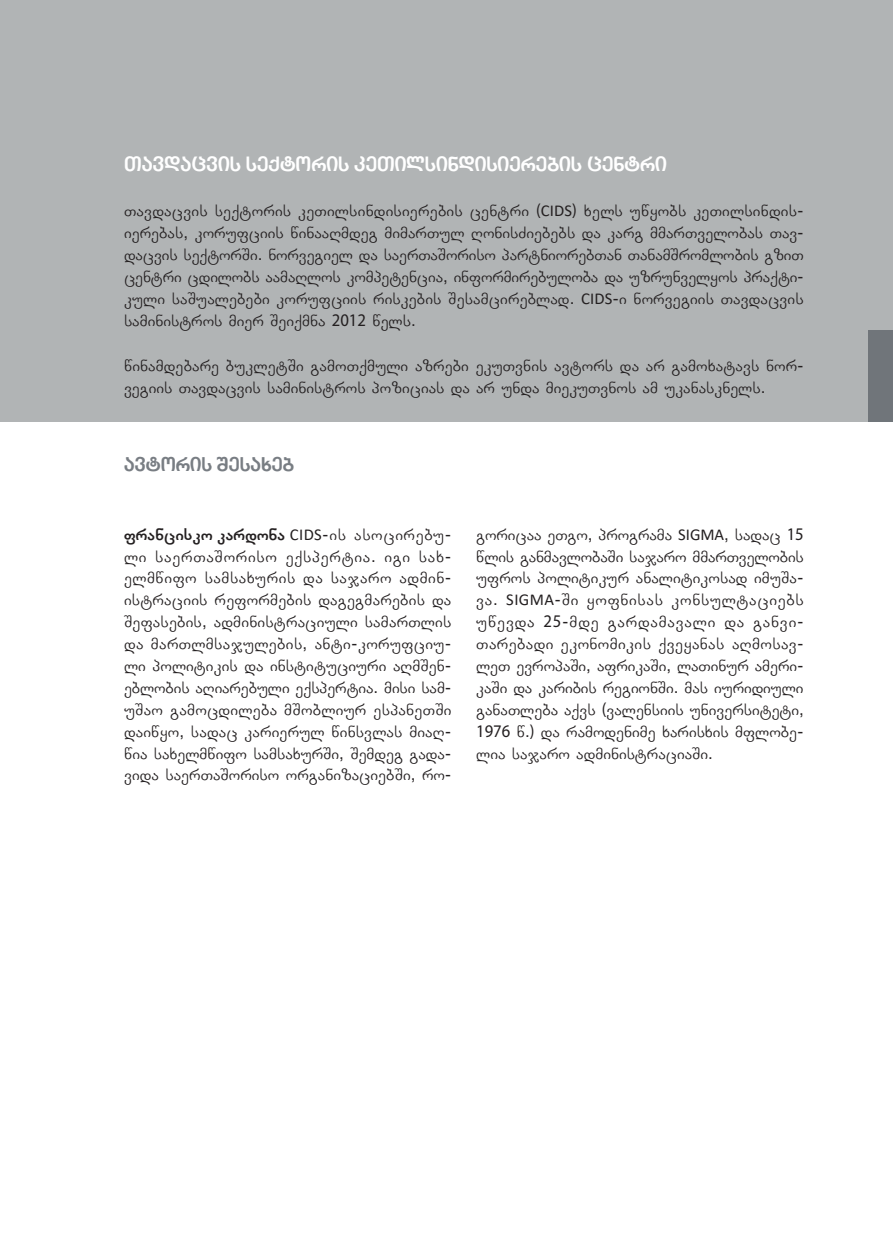
<style>
.page{position:relative;width:893px;height:1241px;background:#fff}
.page>*{position:absolute;margin:0;border:0;box-sizing:border-box;transform-origin:0 0}
.t1{font:700 21px "A Kolkhety M";color:#fff}
.Heading_3{font:700 20.12px "A Kolkhety M";color:#787d83}
.t2{font:16.62px/21.9px "A Kolkhety N";color:#231f20;text-align:justify}
.s1{font-family:"Calibri"}
.s2{font-weight:700}
</style>
<div class="page">
<div style="left:0;top:0;width:893px;height:422px;background:#b1b4b5"></div>
<div style="left:868px;top:331px;width:25px;height:91px;background:#70757a"></div>
<p class="t1" style="left:124px;top:154px;width:544px">TAVDACVIS SEQTORIS KETILSINDISIEREBIS CENTRI</p>
<p class="t2" style="left:124px;top:201px;width:681px">TAVDACVIS SEQTORIS KETILSINDISIEREBIS CENTRI (<span class="s1">CIDS</span>) XELS UWYOBS KETILSINDIS-IEREBAS, KORUFCIIS WINAARMDEG MIMARTUL RONISZIEBEBS DA KARG MMARTVELOBAS TAV-DACVIS SEQTORSI. NORVEGIEL DA SAERTASORISO PARTNIOREBTAN TANAMSROMLOBIS GZIT CENTRI CDILOBS AAMARLOS KOMPETENCIA, INFORMIREBULOBA DA UZRUNVELYOS PRAQTI-KULI SASUALEBEBI KORUFCIIS RISKEBIS SESAMCIREBLAD. <span class="s1">CIDS</span>-I NORVEGIIS TAVDACVIS SAMINISTROS MIER SEIQMNA 2012 WELS.</p>
<p class="t2" style="left:124px;top:356px;width:681px">WINAMDEBARE BUKLETSI GAMOTQMULI AZREBI EKUTVNIS AVTORS DA AR GAMOXATAVS NOR-<br>VEGIIS TAVDACVIS SAMINISTROS POZICIAS DA AR UNDA MIEKUTVNOS AM UKANASKNELS.</p>
<p class="Heading_3" style="left:124px;top:454px;width:172px">AVTORIS SESAXEB</p>
<p class="t2" style="left:124px;top:524px;width:329px"><span class="s2">FRANCISKO KARDONA</span> <span class="s1">CIDS</span>-IS ASOCIREBU-LI SAERTASORISO EQSPERTIA. IGI SAX-ELMWIFO SAMSAXURIS DA SAJARO ADMIN-ISTRACIIS REFORMEBIS DAGEGMAREBIS DA SEFASEBIS, ADMINISTRACIULI SAMARTLIS DA MARTLMSAJULEBIS, ANTI-KORUFCIU-LI POLITIKIS DA INSTITUCIURI ARMSEN-EBLOBIS ARIAREBULI EQSPERTIA. MISI SAM-USAO GAMOCDILEBA MSOBLIUR ESPANETSI DAIWYO, SADAC KARIERUL WINSVLAS MIAR-WIA SAXELMWIFO SAMSAXURSI, SEMDEG GADA-VIDA SAERTASORISO ORGANIZACIEBSI, RO-</p>
<p class="t2" style="left:476px;top:524px;width:329px">GORICAA ETGO, PROGRAMA <span class="s1">SIGMA</span>, SADAC 15<br>WLIS GANMAVLOBASI SAJARO MMARTVELOBIS UFROS POLITIKUR ANALITIKOSAD IMUSA-VA. <span class="s1">SIGMA</span>-SI YOFNISAS KONSULTACIEBS UWEVDA 25-MDE GARDAMAVALI DA GANVI-TAREBADI EKONOMIKIS QVEYANAS ARMOSAV-LET EVROPASI, AFRIKASI, LATINUR AMERI-KASI DA KARIBIS REGIONSI. MAS IURIDIULI GANATLEBA AQVS (VALENSIIS UNIVERSITETI, 1976 W.) DA RAMODENIME XARISXIS MFLOBE-LIA SAJARO ADMINISTRACIASI.</p>
</div>
